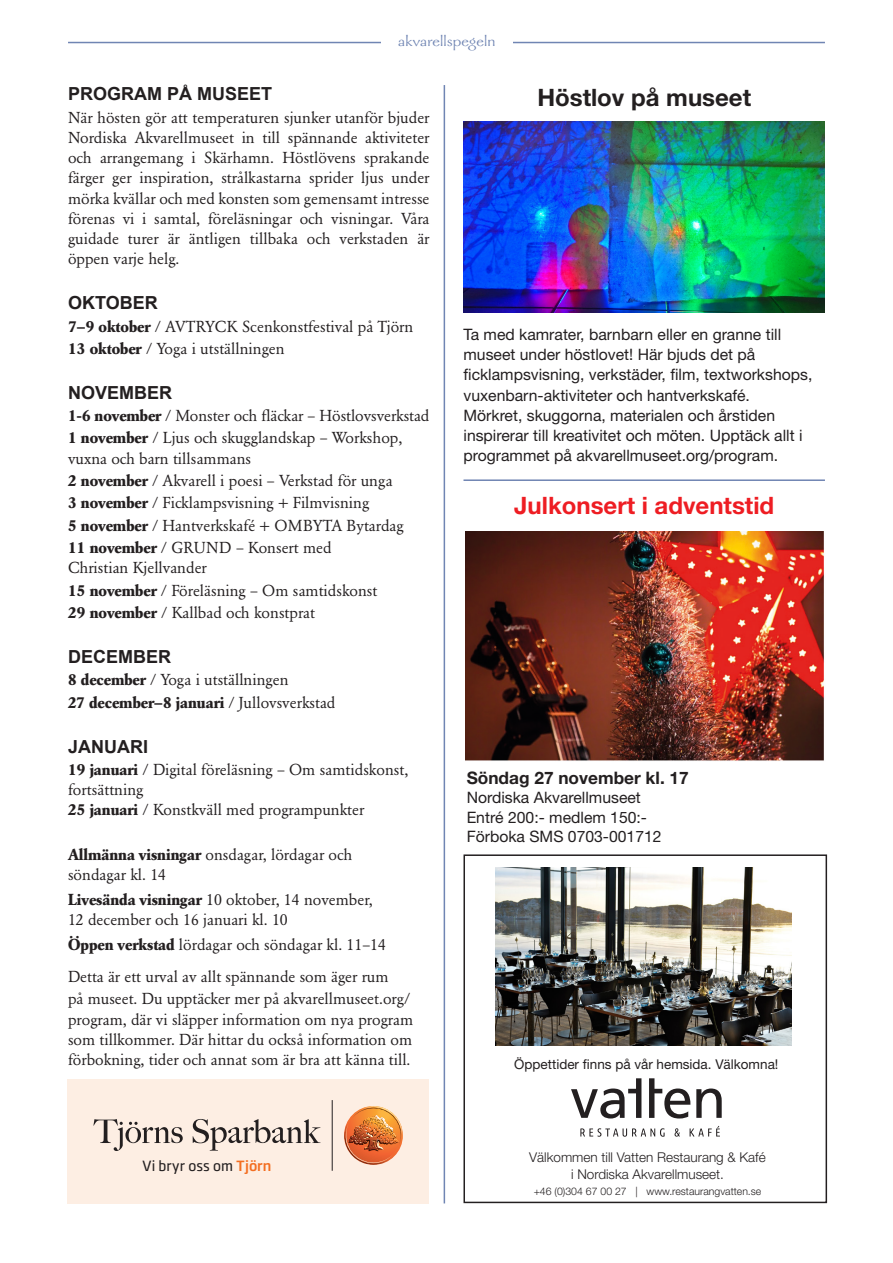
<style>
.page{position:relative;width:893px;height:1263px;background:#fff}
.page>*{position:absolute;margin:0;border:0;box-sizing:border-box;transform-origin:0 0}
.Ingress_bold{font:700 24px "Helvetica Neue";color:#ee1d23}
.Ingress_bold-2{font:700 24px "Helvetica Neue";color:#231f20}
.Ingress_bold-3{font:700 18px "Arial";color:#231f20}
.Ingress_bold-4{font:700 17.25px "Helvetica Neue";color:#231f20}
.t1{font:16.5px "Galahad";letter-spacing:.02em;color:#7085b3}
.Ingress_bold-5{font:15.75px/20.2px "Garamond BE";color:#231f20}
.Ingress_bold-6{font:15.75px/20.2px "Helvetica Neue";color:#231f20}
.Ingress_bold-7{font:700 15.75px "Garamond BE";color:#231f20}
.t2{font:500 14.55px "Swedbank Sans";color:#231f20}
.t3{font:300 13.5px "Helvetica Neue";color:#231f20}
.Ingress_bold-8{font:13.5px "Helvetica Neue";color:#231f20}
.t4{font:300 10.5px "Helvetica Neue";color:#231f20}
.s1{font-weight:700}
.s2{font-weight:400}
.s3{font-weight:700;color:#f36e21}
</style>
<div class="page">
<hr style="left:68px;top:42px;width:757px;height:1px;background:#7085b3">
<div style="left:381px;top:26px;width:132px;height:29px;background:#fff"></div>
<hr style="left:444px;top:85px;width:1px;height:1118px;background:#7085b3">
<hr style="left:463px;top:479px;width:362px;height:2px;background:#7085b3">
<div style="left:463px;top:854px;width:364px;height:349px;border:2px solid #231f20"></div>
<img style="left:495px;top:867px;width:297px;height:179px">
<svg style="left:571px;top:1078px;width:70px;height:40px"></svg>
<svg style="left:649px;top:1078px;width:41px;height:40px"></svg>
<svg style="left:696px;top:1088px;width:26px;height:30px"></svg>
<svg style="left:580px;top:1128px;width:85px;height:9px"></svg>
<svg style="left:675px;top:1128px;width:5px;height:8px"></svg>
<svg style="left:690px;top:1126px;width:30px;height:10px"></svg>
<div style="left:68px;top:1079px;width:361px;height:124px;background:#fdeee3"></div>
<hr style="left:332px;top:1100px;width:1px;height:71px;background:#231f20">
<svg style="left:93px;top:1119px;width:90px;height:32px"></svg>
<svg style="left:193px;top:1119px;width:127px;height:32px"></svg>
<img style="left:345px;top:1106px;width:58px;height:59px">
<img style="left:466px;top:531px;width:358px;height:230px">
<img style="left:463px;top:121px;width:362px;height:192px">
<p class="t1" style="left:398px;top:33px;width:99px">akvarellspegeln</p>
<p class="Ingress_bold-3" style="left:68px;top:82px;width:206px">PROGRAM PÅ MUSEET</p>
<p class="Ingress_bold-5" style="left:68px;top:107px;width:363px;text-align:justify">När hösten gör att temperaturen sjunker utanför bjuder Nordiska Akvarellmuseet in till spännande aktiviteter och arrangemang i Skärhamn. Höstlövens sprakande färger ger inspiration, strålkastarna sprider ljus under mörka kvällar och med konsten som gemensamt intresse förenas vi i samtal, föreläsningar och visningar. Våra guidade turer är äntligen tillbaka och verkstaden är öppen varje helg.</p>
<p class="Ingress_bold-3" style="left:68px;top:291px;width:91px">OKTOBER</p>
<p class="Ingress_bold-5" style="left:68px;top:316px;width:347px"><span class="s1">7–9 oktober</span> / AVTRYCK Scenkonstfestival på Tjörn</p>
<p class="Ingress_bold-5" style="left:68px;top:338px;width:218px"><span class="s1">13 oktober</span> / Yoga i utställningen</p>
<p class="Ingress_bold-3" style="left:68px;top:380px;width:106px">NOVEMBER</p>
<p class="Ingress_bold-5" style="left:68px;top:406px;width:363px"><span class="s1">1-6 november</span> / Monster och fläckar – Höstlovsverkstad</p>
<p class="Ingress_bold-5" style="left:68px;top:428px;width:336px"><span class="s1">1 november</span> / Ljus och skugglandskap – Workshop, vuxna och barn tillsammans</p>
<p class="Ingress_bold-5" style="left:68px;top:471px;width:326px"><span class="s1">2 november</span> / Akvarell i poesi – Verkstad för unga</p>
<p class="Ingress_bold-5" style="left:68px;top:493px;width:303px"><span class="s1">3 november</span> / Ficklampsvisning + Filmvisning</p>
<p class="Ingress_bold-5" style="left:68px;top:515px;width:337px"><span class="s1">5 november</span> / Hantverkskafé + OMBYTA Bytardag</p>
<p class="Ingress_bold-5" style="left:68px;top:538px;width:265px"><span class="s1">11 november</span> / GRUND – Konsert med<br>Christian Kjellvander</p>
<p class="Ingress_bold-5" style="left:68px;top:580px;width:311px"><span class="s1">15 november</span> / Föreläsning – Om samtidskonst</p>
<p class="Ingress_bold-5" style="left:68px;top:603px;width:249px"><span class="s1">29 november</span> / Kallbad och konstprat</p>
<p class="Ingress_bold-3" style="left:68px;top:645px;width:104px">DECEMBER</p>
<p class="Ingress_bold-5" style="left:68px;top:670px;width:222px"><span class="s1">8 december</span> / Yoga i utställningen</p>
<p class="Ingress_bold-7" style="left:68px;top:693px;width:269px">27 december–8 januari <span class="s2">/ Jullovsverkstad</span></p>
<p class="Ingress_bold-3" style="left:68px;top:734px;width:81px">JANUARI</p>
<p class="Ingress_bold-5" style="left:68px;top:759px;width:342px"><span class="s1">19 januari</span> / Digital föreläsning – Om samtidskonst, fortsättning<br><span class="s1">25 januari</span> / Konstkväll med programpunkter</p>
<p class="Ingress_bold-5" style="left:68px;top:845px;width:286px"><span class="s1">Allmänna visningar</span> onsdagar, lördagar och söndagar kl. 14</p>
<p class="Ingress_bold-5" style="left:68px;top:889px;width:306px"><span class="s1">Livesända visningar</span> 10 oktober, 14 november,<br>12 december och 16 januari kl. 10</p>
<p class="Ingress_bold-5" style="left:68px;top:934px;width:319px"><span class="s1">Öppen verkstad</span> lördagar och söndagar kl. 11–14</p>
<p class="Ingress_bold-5" style="left:68px;top:966px;width:322px">Detta är ett urval av allt spännande som äger rum</p>
<p class="Ingress_bold-5" style="left:68px;top:989px;width:347px">på museet. Du upptäcker mer på akvarellmuseet.org/ program, där vi släpper information om nya program som tillkommer. Där hittar du också information om förbokning, tider och annat som är bra att känna till.</p>
<p class="t2" style="left:142px;top:1157px;width:131px">Vi bryr oss om <span class="s3">Tjörn</span></p>
<p class="Ingress_bold-2" style="left:537px;top:83px;width:215px">Höstlov på museet</p>
<p class="Ingress_bold-6" style="left:463px;top:324px;width:350px">Ta med kamrater, barnbarn eller en granne till museet under höstlovet! Här bjuds det på ficklampsvisning, verkstäder, film, textworkshops, vuxenbarn-aktiviteter och hantverkskafé.<br>Mörkret, skuggorna, materialen och årstiden inspirerar till kreativitet och möten. Upptäck allt i programmet på akvarellmuseet.org/program.</p>
<p class="Ingress_bold" style="left:514px;top:491px;width:261px">Julkonsert i adventstid</p>
<p class="Ingress_bold-4" style="left:467px;top:767px;width:224px">Söndag 27 november kl. 17</p>
<p class="Ingress_bold-6" style="left:467px;top:787px;width:176px">Nordiska Akvarellmuseet</p>
<p class="Ingress_bold-6" style="left:467px;top:807px;width:182px">Entré 200:- medlem 150:-</p>
<p class="Ingress_bold-6" style="left:467px;top:826px;width:196px">Förboka SMS 0703-001712</p>
<p class="Ingress_bold-8" style="left:514px;top:1056px;width:266px">Öppettider finns på vår hemsida. Välkomna!</p>
<p class="t3" style="left:529px;top:1149px;width:238px">Välkommen till Vatten Restaurang &amp; Kafé</p>
<p class="t3" style="left:571px;top:1165px;width:154px">i Nordiska Akvarellmuseet.</p>
<p class="t4" style="left:534px;top:1185px;width:229px">+46 (0)304 67 00 27 | www.restaurangvatten.se</p>
</div>
